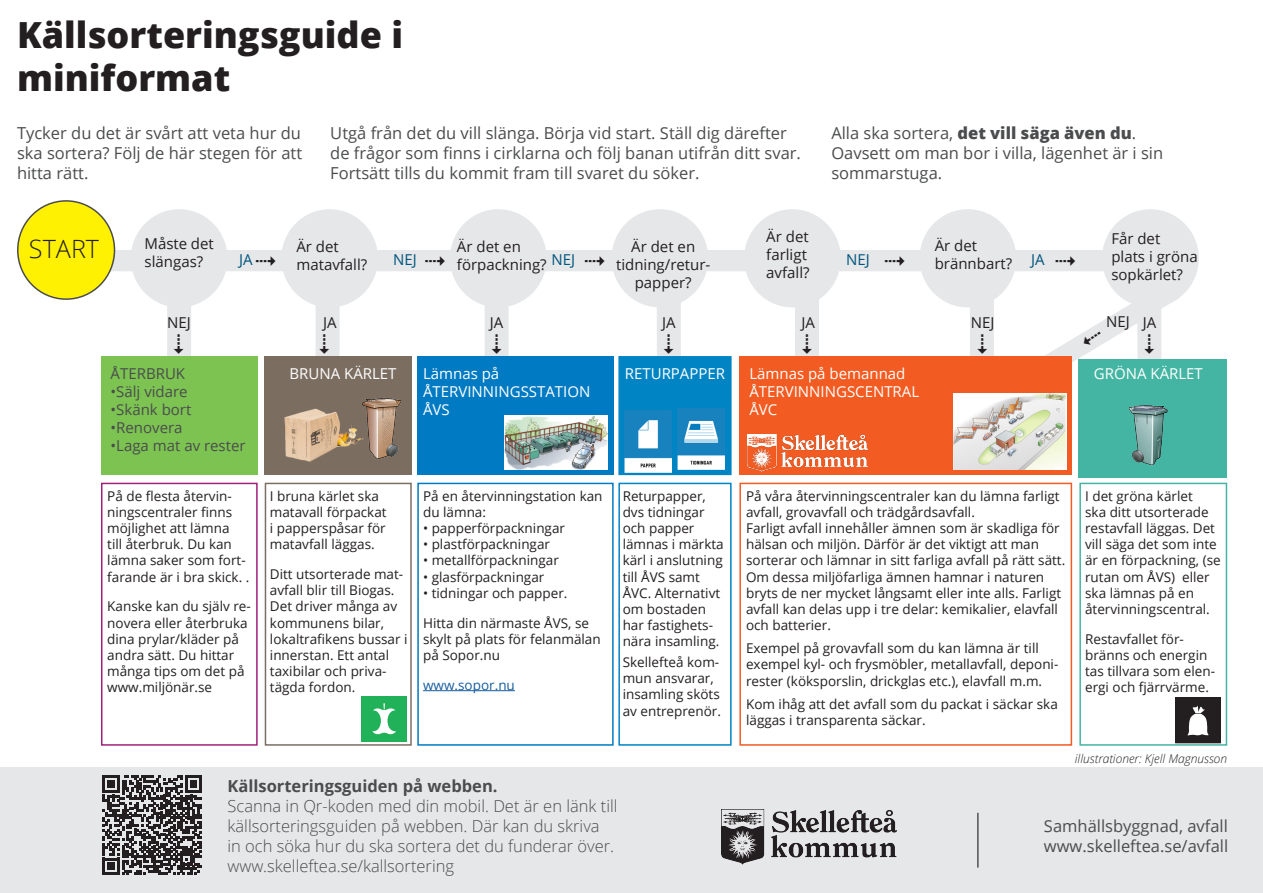
<style>
.page{position:relative;width:1263px;height:893px;background:#fff}
.page>*{position:absolute;margin:0;border:0;box-sizing:border-box;transform-origin:0 0}
.t1{font:800 36px/43.2px "Open Sans";color:#231f20}
.t2{font:300 25.2px "Open Sans";color:#231f20}
.t3{font:16.5px/19.8px "Open Sans";color:#4b4c4d}
.t4{font:300 16.5px/19.8px "Open Sans";color:#4b4c4d}
.t5{font:700 16.5px "Open Sans";color:#4b4c4d}
.SidaBrödtext{font:15px/18px "Open Sans";color:#231f20}
.SidaBrödtext-2{font:15px/18px "Open Sans";color:#fff}
.SidaBrödtext-3{font:15px "Open Sans";color:#4b4c4d}
.SidaBrödtext-4{font:15px "Open Sans";color:#00567d}
.Citat{font:13.5px/16.2px "Open Sans";color:#231f20}
.Citat-2{font:13.5px "Open Sans";color:#175d9e}
.brödtext{font:italic 300 12px "Open Sans";color:#231f20}
.s1{font-weight:800}
</style>
<div class="page">
<div style="left:167px;top:289px;width:24px;height:73px;background:#e6e7e9"></div>
<div style="left:107px;top:250px;width:1081px;height:21px;background:#e6e7e9"></div>
<div style="left:18px;top:201px;width:96px;height:98px;background:#fff101;border-radius:50%"></div>
<div style="left:17px;top:200px;width:98px;height:100px;border:2px solid #4b4c4d;border-radius:50%"></div>
<div style="left:101px;top:357px;width:157px;height:118px;background:#7cc352"></div>
<div style="left:131px;top:209px;width:97px;height:98px;background:#e6e7e9;border-radius:50%"></div>
<div style="left:281px;top:209px;width:97px;height:98px;background:#e6e7e9;border-radius:50%"></div>
<div style="left:450px;top:209px;width:97px;height:98px;background:#e6e7e9;border-radius:50%"></div>
<div style="left:744px;top:209px;width:97px;height:98px;background:#e6e7e9;border-radius:50%"></div>
<div style="left:1102px;top:209px;width:97px;height:98px;background:#e6e7e9;border-radius:50%"></div>
<div style="left:795px;top:289px;width:24px;height:73px;background:#e6e7e9"></div>
<div style="left:316px;top:289px;width:24px;height:73px;background:#e6e7e9"></div>
<div style="left:265px;top:357px;width:147px;height:118px;background:#7b6e61"></div>
<img style="left:362px;top:397px;width:39px;height:63px">
<div style="left:970px;top:289px;width:24px;height:73px;background:#e6e7e9"></div>
<div style="left:1078px;top:359px;width:149px;height:118px;background:#43b5a2"></div>
<img style="left:1128px;top:405px;width:40px;height:61px">
<div style="left:919px;top:209px;width:97px;height:98px;background:#e6e7e9;border-radius:50%"></div>
<div style="left:739px;top:357px;width:333px;height:118px;background:#f25b21"></div>
<div style="left:485px;top:289px;width:24px;height:73px;background:#e6e7e9"></div>
<img style="left:747px;top:434px;width:120px;height:38px">
<img style="left:953px;top:394px;width:113px;height:76px">
<div style="left:101px;top:483px;width:157px;height:263px;border:2px solid #a0207a"></div>
<div style="left:265px;top:483px;width:147px;height:263px;border:2px solid #7b6e61"></div>
<div style="left:417px;top:483px;width:197px;height:263px;border:2px solid #007ac2"></div>
<div style="left:739px;top:483px;width:333px;height:263px;border:2px solid #f25b21"></div>
<div style="left:1079px;top:483px;width:148px;height:263px;border:2px solid #43b5a2"></div>
<hr style="left:423px;top:690px;width:92px;height:1px;background:#175d9e">
<div style="left:0;top:767px;width:1263px;height:126px;background:#e6e7e9"></div>
<img style="left:721px;top:810px;width:175px;height:54px">
<hr style="left:977px;top:813px;width:1px;height:55px;background:#231f20">
<img style="left:284px;top:406px;width:86px;height:56px">
<div style="left:417px;top:357px;width:197px;height:118px;background:#007ac2"></div>
<div style="left:618px;top:483px;width:114px;height:263px;border:2px solid #0084c3"></div>
<img style="left:505px;top:415px;width:102px;height:55px">
<div style="left:657px;top:289px;width:24px;height:73px;background:#e6e7e9"></div>
<div style="left:611px;top:209px;width:97px;height:98px;background:#e6e7e9;border-radius:50%"></div>
<div style="left:618px;top:356px;width:114px;height:119px;background:#0084c3;border:2px solid #0084c3"></div>
<img style="left:625px;top:411px;width:47px;height:61px">
<img style="left:677px;top:408px;width:47px;height:62px">
<svg style="left:102px;top:775px;width:100px;height:100px"></svg>
<div style="left:361px;top:696px;width:46px;height:46px;background:#21b259"></div>
<svg style="left:372px;top:703px;width:24px;height:31px"></svg>
<svg style="left:1175px;top:698px;width:46px;height:45px"></svg>
<svg style="left:1034px;top:284px;width:145px;height:78px"></svg>
<p class="t1" style="left:17px;top:11px;width:388px">Källsorteringsguide i miniformat</p>
<p class="t3" style="left:17px;top:123px;width:287px;text-align:justify">Tycker du det är svårt att veta hur du ska sortera? Följ de här stegen för att hitta rätt.</p>
<p class="t3" style="left:330px;top:123px;width:472px">Utgå från det du vill slänga. Börja vid start. Ställ dig därefter de frågor som finns i cirklarna och följ banan utifrån ditt svar.<br>Fortsätt tills du kommit fram till svaret du söker.</p>
<p class="t3" style="left:831px;top:123px;width:333px">Alla ska sortera, <span class="s1">det vill säga även du</span>.<br>Oavsett om man bor i villa, lägenhet är i sin sommarstuga.</p>
<p class="t2" style="left:29px;top:231px;width:72px">START</p>
<p class="SidaBrödtext" style="left:145px;top:234px;width:71px">Måste det slängas?</p>
<p class="SidaBrödtext" style="left:167px;top:313px;width:25px">NEJ</p>
<p class="SidaBrödtext-4" style="left:239px;top:249px;width:15px">JA</p>
<p class="SidaBrödtext" style="left:296px;top:237px;width:72px">Är det matavfall?</p>
<p class="SidaBrödtext" style="left:457px;top:237px;width:91px">Är det en förpackning?</p>
<p class="SidaBrödtext" style="left:766px;top:228px;width:45px">Är det farligt avfall?</p>
<p class="SidaBrödtext" style="left:935px;top:236px;width:79px">Är det brännbart?</p>
<p class="SidaBrödtext" style="left:616px;top:237px;width:96px;text-align:center">Är det en tidning/retur&shy;papper?</p>
<p class="SidaBrödtext-4" style="left:393px;top:249px;width:25px">NEJ</p>
<p class="SidaBrödtext-4" style="left:552px;top:249px;width:25px">NEJ</p>
<p class="SidaBrödtext-4" style="left:846px;top:249px;width:25px">NEJ</p>
<p class="SidaBrödtext-4" style="left:1031px;top:249px;width:15px">JA</p>
<p class="SidaBrödtext" style="left:1111px;top:229px;width:88px">Får det plats i gröna sopkärlet?</p>
<p class="SidaBrödtext" style="left:1106px;top:312px;width:25px">NEJ</p>
<p class="SidaBrödtext" style="left:323px;top:313px;width:15px">JA</p>
<p class="SidaBrödtext" style="left:801px;top:313px;width:15px">JA</p>
<p class="SidaBrödtext" style="left:1143px;top:313px;width:15px">JA</p>
<p class="SidaBrödtext" style="left:490px;top:313px;width:15px">JA</p>
<p class="SidaBrödtext" style="left:662px;top:313px;width:15px">JA</p>
<p class="SidaBrödtext" style="left:971px;top:313px;width:25px">NEJ</p>
<p class="SidaBrödtext-3" style="left:111px;top:363px;width:76px">ÅTERBRUK</p>
<p class="SidaBrödtext-3" style="left:111px;top:381px;width:79px">•Sälj vidare</p>
<p class="SidaBrödtext-3" style="left:111px;top:399px;width:82px">•Skänk bort</p>
<p class="SidaBrödtext-3" style="left:111px;top:417px;width:73px">•Renovera</p>
<p class="SidaBrödtext-3" style="left:111px;top:435px;width:136px">•Laga mat av rester</p>
<p class="Citat" style="left:107px;top:487px;width:144px">På de flesta återvin&shy;ningscentraler finns möjlighet att lämna<br>till återbruk. Du kan lämna saker som fort&shy;farande är i bra skick. .</p>
<p class="Citat" style="left:107px;top:598px;width:145px">Kanske kan du själv re&shy;novera eller återbruka dina prylar/kläder på andra sätt. Du hittar många tips om det på www.miljönär.se</p>
<p class="SidaBrödtext-2" style="left:290px;top:364px;width:109px">BRUNA KÄRLET</p>
<p class="SidaBrödtext-2" style="left:423px;top:364px;width:169px">Lämnas på<br>ÅTERVINNINGSSTATION</p>
<p class="SidaBrödtext-2" style="left:423px;top:400px;width:28px">ÅVS</p>
<p class="Citat" style="left:270px;top:487px;width:118px">I bruna kärlet ska matavall förpackat i papperspåsar för matavfall läggas.</p>
<p class="Citat" style="left:270px;top:566px;width:139px">Ditt utsorterade mat&shy;avfall blir till Biogas.<br>Det driver många av kommunens bilar, lokaltrafikens bussar i innerstan. Ett antal taxibilar och priva&shy;tägda fordon.</p>
<p class="Citat" style="left:423px;top:487px;width:181px">På en återvinningstation kan du lämna:</p>
<p class="Citat" style="left:423px;top:520px;width:143px">• papperförpackningar</p>
<p class="Citat" style="left:423px;top:536px;width:128px">• plastförpackningar</p>
<p class="Citat" style="left:423px;top:552px;width:137px">• metallförpackningar</p>
<p class="Citat" style="left:423px;top:568px;width:123px">• glasförpackningar</p>
<p class="Citat" style="left:423px;top:584px;width:146px">• tidningar och papper.</p>
<p class="Citat" style="left:423px;top:614px;width:179px">Hitta din närmaste ÅVS, se skylt på plats för felanmälan på Sopor.nu</p>
<p class="Citat-2" style="left:423px;top:675px;width:93px">www.sopor.nu</p>
<p class="SidaBrödtext-2" style="left:625px;top:364px;width:102px">RETURPAPPER</p>
<p class="Citat" style="left:623px;top:487px;width:103px">Returpapper, dvs tidningar och papper lämnas i märkta kärl i anslutning till ÅVS samt<br>ÅVC. Alternativt om bostaden har fastighets&shy;nära insamling.</p>
<p class="Citat" style="left:623px;top:654px;width:100px">Skellefteå kom&shy;mun ansvarar, insamling sköts av entreprenör.</p>
<p class="t5" style="left:228px;top:775px;width:271px">Källsorteringsguiden på webben.</p>
<p class="t4" style="left:228px;top:796px;width:392px">Scanna in Qr-koden med din mobil. Det är en länk till källsorteringsguiden på webben. Där kan du skriva<br>in och söka hur du ska sortera det du funderar över. www.skelleftea.se/kallsortering</p>
<p class="SidaBrödtext-2" style="left:749px;top:364px;width:171px">Lämnas på bemannad<br>ÅTERVINNINGSCENTRAL</p>
<p class="SidaBrödtext-2" style="left:749px;top:400px;width:29px">ÅVC</p>
<p class="SidaBrödtext-2" style="left:1094px;top:364px;width:110px">GRÖNA KÄRLET</p>
<p class="Citat" style="left:746px;top:487px;width:315px">På våra återvinningscentraler kan du lämna farligt avfall, grovavfall och trädgårdsavfall.</p>
<p class="Citat" style="left:746px;top:520px;width:321px">Farligt avfall innehåller ämnen som är skadliga för hälsan och miljön. Därför är det viktigt att man sorterar och lämnar in sitt farliga avfall på rätt sätt.<br>Om dessa miljöfarliga ämnen hamnar i naturen bryts de ner mycket långsamt eller inte alls. Farligt avfall kan delas upp i tre delar: kemikalier, elavfall och batterier.</p>
<p class="Citat" style="left:746px;top:640px;width:314px">Exempel på grovavfall som du kan lämna är till exempel kyl- och frysmöbler, metallavfall, deponi&shy;rester (köksporslin, drickglas etc.), elavfall m.m.</p>
<p class="Citat" style="left:746px;top:695px;width:313px">Kom ihåg att det avfall som du packat i säckar ska läggas i transparenta säckar.</p>
<p class="Citat" style="left:1085px;top:487px;width:137px">I det gröna kärlet<br>ska ditt utsorterade restavfall läggas. Det vill säga det som inte är en förpackning, (se rutan om ÅVS) eller ska lämnas på en återvinningscentral.</p>
<p class="Citat" style="left:1085px;top:630px;width:131px">Restavfallet för&shy;bränns och energin tas tillvara som elen&shy;ergi och fjärrvärme.</p>
<p class="brödtext" style="left:1075px;top:750px;width:154px">illustrationer: Kjell Magnusson</p>
<p class="t3" style="left:1044px;top:815px;width:185px">Samhällsbyggnad, avfall</p>
<p class="t3" style="left:1044px;top:835px;width:186px">www.skelleftea.se/avfall</p>
</div>
